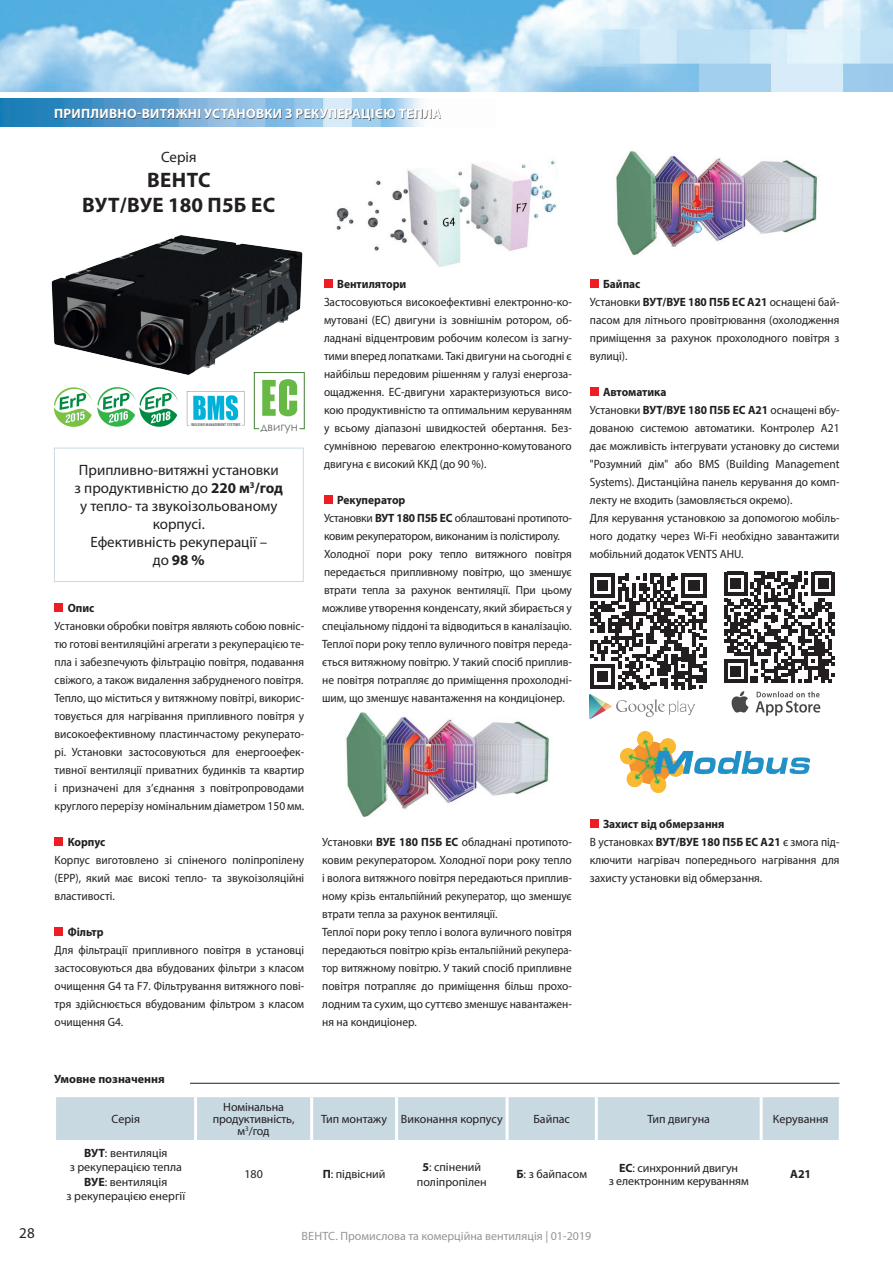
<style>
.page{position:relative;width:893px;height:1263px;background:#fff}
.page>*{position:absolute;margin:0;border:0;box-sizing:border-box;transform-origin:0 0}
.t1{font:700 21px/25.2px "Myriad Pro";letter-spacing:.01em;color:#231f20;text-align:center}
.t2{font:15px/18px "Myriad Pro";color:#231f20;text-align:center}
.t3{font:700 13.5px "Myriad Pro";letter-spacing:.02em;color:#fff}
.t4{font:12px/18px "Myriad Pro";color:#231f20;scale:.95 1}
.t5{font:12px/14.4px "Myriad Pro";color:#231f20;text-align:center}
.t6{font:12px "Myriad Pro";color:#939598}
.t7{font:700 12px "Myriad Pro";color:#231f20;scale:.95 1}
.t8{font:700 12px "Myriad Pro";color:#231f20}
.t9{font:11.85px "Century Gothic";color:#6c6d70}
.t10{font:700 4.05px "Roboto Condensed";letter-spacing:.06em;color:#57585a;scale:.77 1}
.s1{font-weight:700}
</style>
<div class="page">
<img style="left:0;top:0;width:893px;height:91px">
<img style="left:0;top:99px;width:422px;height:27px">
<div style="left:55px;top:109px;width:386px;height:12px;background:#231f20;opacity:.7"></div>
<div style="left:55px;top:603px;width:8px;height:9px;background:#ee1d23"></div>
<div style="left:55px;top:837px;width:8px;height:9px;background:#ee1d23"></div>
<div style="left:55px;top:927px;width:8px;height:9px;background:#ee1d23"></div>
<img style="left:336px;top:160px;width:222px;height:107px">
<div style="left:324px;top:279px;width:9px;height:9px;background:#ee1d23"></div>
<div style="left:324px;top:495px;width:9px;height:9px;background:#ee1d23"></div>
<img style="left:345px;top:712px;width:205px;height:105px">
<img style="left:422px;top:768px;width:17px;height:7px">
<img style="left:423px;top:745px;width:11px;height:25px">
<img style="left:439px;top:731px;width:26px;height:65px">
<img style="left:397px;top:732px;width:25px;height:65px">
<img style="left:616px;top:151px;width:202px;height:105px">
<img style="left:690px;top:207px;width:18px;height:14px">
<svg style="left:693px;top:222px;width:8px;height:11px"></svg>
<img style="left:692px;top:183px;width:10px;height:26px">
<img style="left:708px;top:170px;width:25px;height:64px">
<img style="left:666px;top:171px;width:24px;height:64px">
<div style="left:590px;top:279px;width:8px;height:9px;background:#ee1d23"></div>
<div style="left:590px;top:387px;width:8px;height:9px;background:#ee1d23"></div>
<svg style="left:724px;top:572px;width:111px;height:111px"></svg>
<img style="left:731px;top:691px;width:90px;height:25px">
<svg style="left:590px;top:573px;width:116px;height:116px"></svg>
<hr style="left:703px;top:668px;width:3px;height:14px;background:#231f20">
<img style="left:590px;top:694px;width:105px;height:25px">
<img style="left:620px;top:732px;width:189px;height:60px">
<div style="left:590px;top:819px;width:8px;height:9px;background:#ee1d23"></div>
<img style="left:51px;top:235px;width:252px;height:140px">
<div style="left:54px;top:448px;width:250px;height:134px;border:1px solid #c9d9e2"></div>
<hr style="left:190px;top:1083px;width:649px;height:1px;background:#231f20">
<div style="left:56px;top:1097px;width:783px;height:43px;background:#c9d9e2"></div>
<hr style="left:194px;top:1097px;width:3px;height:43px;background:#fff">
<hr style="left:310px;top:1097px;width:3px;height:43px;background:#fff">
<hr style="left:395px;top:1097px;width:3px;height:43px;background:#fff">
<hr style="left:506px;top:1097px;width:3px;height:43px;background:#fff">
<hr style="left:595px;top:1097px;width:3px;height:43px;background:#fff">
<hr style="left:760px;top:1097px;width:3px;height:43px;background:#fff">
<div style="left:246px;top:364px;width:67px;height:74px;background:#fff;border-radius:3px"></div>
<svg style="left:254px;top:372px;width:51px;height:57px"></svg>
<svg style="left:53px;top:387px;width:125px;height:40px"></svg>
<svg style="left:187px;top:391px;width:58px;height:35px"></svg>
<p class="t3" style="left:54px;top:104px;width:389px">ПРИПЛИВНО-ВИТЯЖНІ УСТАНОВКИ З РЕКУПЕРАЦІЄЮ ТЕПЛА</p>
<p class="t2" style="left:161px;top:147px;width:37px">Серія</p>
<h1 class="t1" style="left:82px;top:166px;width:195px">ВЕНТС<br>ВУТ/ВУЕ 180 П5Б ЕС</h1>
<p class="t10" style="left:191px;top:421px;width:65px">BUILDING MANAGEMENT SYSTEMS</p>
<p class="t9" style="left:260px;top:418px;width:39px">двигун</p>
<p class="t2" style="left:75px;top:461px;width:210px">Припливно-витяжні установки з продуктивністю до <span class="s1">220 м</span><sup>3</sup><span class="s1">/год </span>у тепло- та звукоізольованому корпусі.<br>Ефективність рекуперації –<br>до <span class="s1">98 %</span></p>
<p class="t7" style="left:68px;top:600px;width:30px">Опис</p>
<p class="t4" style="left:55px;top:617px;width:264px;text-align:justify">Установки обробки повітря являють собою повніс&shy;тю готові вентиляційні агрегати з рекуперацією те&shy;пла і забезпечують фільтрацію повітря, подавання свіжого, а також видалення забрудненого повітря.<br>Тепло, що міститься у витяжному повітрі, викорис&shy;товується для нагрівання припливного повітря у високоефективному пластинчастому рекуперато&shy;рі. Установки застосовуються для енергооефек&shy;тивної вентиляції приватних будинків та квартир і призначені для з’єднання з повітропроводами круглого перерізу номінальним діаметром 150 мм.</p>
<p class="t7" style="left:68px;top:834px;width:41px">Корпус</p>
<p class="t4" style="left:55px;top:851px;width:264px;text-align:justify">Корпус виготовлено зі спіненого поліпропілену (EPP), який має високі тепло- та звукоізоляційні властивості.</p>
<p class="t7" style="left:68px;top:924px;width:39px">Фільтр</p>
<p class="t4" style="left:55px;top:941px;width:264px;text-align:justify">Для фільтрації припливного повітря в установці застосовуються два вбудованих фільтри з класом очищення G4 та F7. Фільтрування витяжного пові&shy;тря здійснюється вбудованим фільтром з класом очищення G4.</p>
<p class="t7" style="left:337px;top:276px;width:74px">Вентилятори</p>
<p class="t4" style="left:324px;top:293px;width:262px;text-align:justify">Застосовуються високоефективні електронно-ко&shy;мутовані (ЕС) двигуни із зовнішнім ротором, об&shy;ладнані відцентровим робочим колесом із загну&shy;тими вперед лопатками. Такі двигуни на сьогодні є найбільш передовим рішенням у галузі енергоза&shy;ощадження. ЕС-двигуни характеризуються висо&shy;кою продуктивністю та оптимальним керуванням у всьому діапазоні швидкостей обертання. Без&shy;сумнівною перевагою електронно-комутованого двигуна є високий ККД (до 90 %).</p>
<p class="t4" style="left:322px;top:491px;width:264px;text-indent:15px"><span class="s1">Рекуператор<br></span>Установки <span class="s1">ВУТ 180 П5Б ЕС</span> облаштовані протипото&shy;ковим рекуператором, виконаним із полістиролу.<br>Холодної пори року тепло витяжного повітря передається припливному повітрю, що зменшує втрати тепла за рахунок вентиляції. При цьому можливе утворення конденсату, який збирається у спеціальному піддоні та відводиться в каналізацію.<br>Теплої пори року тепло вуличного повітря переда&shy;ється витяжному повітрю. У такий спосіб приплив&shy;не повітря потрапляє до приміщення прохолодні&shy;шим, що зменшує навантаження на кондиціонер.</p>
<p class="t4" style="left:590px;top:275px;width:264px;text-indent:13px"><span class="s1">Байпас<br></span>Установки <span class="s1">ВУТ/ВУЕ 180 П5Б ЕС А21</span> оснащені бай&shy;пасом для літнього провітрювання (охолодження приміщення за рахунок прохолодного повітря з вулиці).</p>
<p class="t4" style="left:590px;top:383px;width:264px;text-indent:13px"><span class="s1">Автоматика<br></span>Установки <span class="s1">ВУТ/ВУЕ 180 П5Б ЕС А21</span> оснащені вбу&shy;дованою системою автоматики. Контролер А21 дає можливість інтегрувати установку до системи "Розумний дім" або BMS (Building Management Systems). Дистанційна панель керування до комп&shy;лекту не входить (замовляється окремо).<br>Для керування установкою за допомогою мобіль&shy;ного додатку через Wi-Fi необхідно завантажити мобільний додаток VENTS AHU.</p>
<p class="t4" style="left:322px;top:833px;width:264px">Установки <span class="s1">ВУЕ 180 П5Б ЕС</span> обладнані протипото&shy;ковим рекуператором. Холодної пори року тепло і волога витяжного повітря передаються приплив&shy;ному крізь ентальпійний рекуператор, що зменшує втрати тепла за рахунок вентиляції.<br>Теплої пори року тепло і волога вуличного повітря передаються повітрю крізь ентальпійний рекупера&shy;тор витяжному повітрю. У такий спосіб припливне повітря потрапляє до приміщення більш прохо&shy;лодним та сухим, що суттєво зменшує навантажен&shy;ня на кондиціонер.</p>
<p class="t4" style="left:590px;top:815px;width:264px;text-indent:13px"><span class="s1">Захист від обмерзання<br></span>В установках <span class="s1">ВУТ/ВУЕ 180 П5Б ЕС А21</span> є змога під&shy;ключити нагрівач попереднього нагрівання для захисту установки від обмерзання.</p>
<p class="t8" style="left:54px;top:1071px;width:112px">Умовне позначення</p>
<p class="t5" style="left:112px;top:1112px;width:30px">Серія</p>
<p class="t5" style="left:213px;top:1101px;width:83px;line-height:12px">Номінальна продуктивність, м<sup>3</sup>/год</p>
<p class="t5" style="left:321px;top:1112px;width:183px">Тип монтажу Виконання корпусу</p>
<p class="t5" style="left:533px;top:1112px;width:38px">Байпас</p>
<p class="t5" style="left:647px;top:1112px;width:64px">Тип двигуна</p>
<p class="t5" style="left:773px;top:1112px;width:57px">Керування</p>
<p class="t5" style="left:67px;top:1145px;width:120px"><span class="s1">ВУТ</span>: вентиляція<br>з рекуперацією тепла<br><span class="s1">ВУЕ</span>: вентиляція<br>з рекуперацією енергії</p>
<p class="t5" style="left:244px;top:1167px;width:20px">180</p>
<p class="t5" style="left:323px;top:1167px;width:64px"><span class="s1">П</span>: підвісний</p>
<p class="t5" style="left:417px;top:1160px;width:71px"><span class="s1">5</span>: спінений поліпропілен</p>
<p class="t5" style="left:516px;top:1167px;width:72px"><span class="s1">Б</span>: з байпасом</p>
<p class="t5" style="left:609px;top:1161px;width:141px;line-height:13.5px"><span class="s1">ЕС</span>: синхронний двигун<br>з електронним керуванням</p>
<p class="t8" style="left:790px;top:1166px;width:22px">А21</p>
<p class="t2" style="left:19px;top:1224px;width:17px">28</p>
<p class="t6" style="left:302px;top:1229px;width:291px">ВЕНТС. Промислова та комерційна вентиляція | 01-2019</p>
</div>
